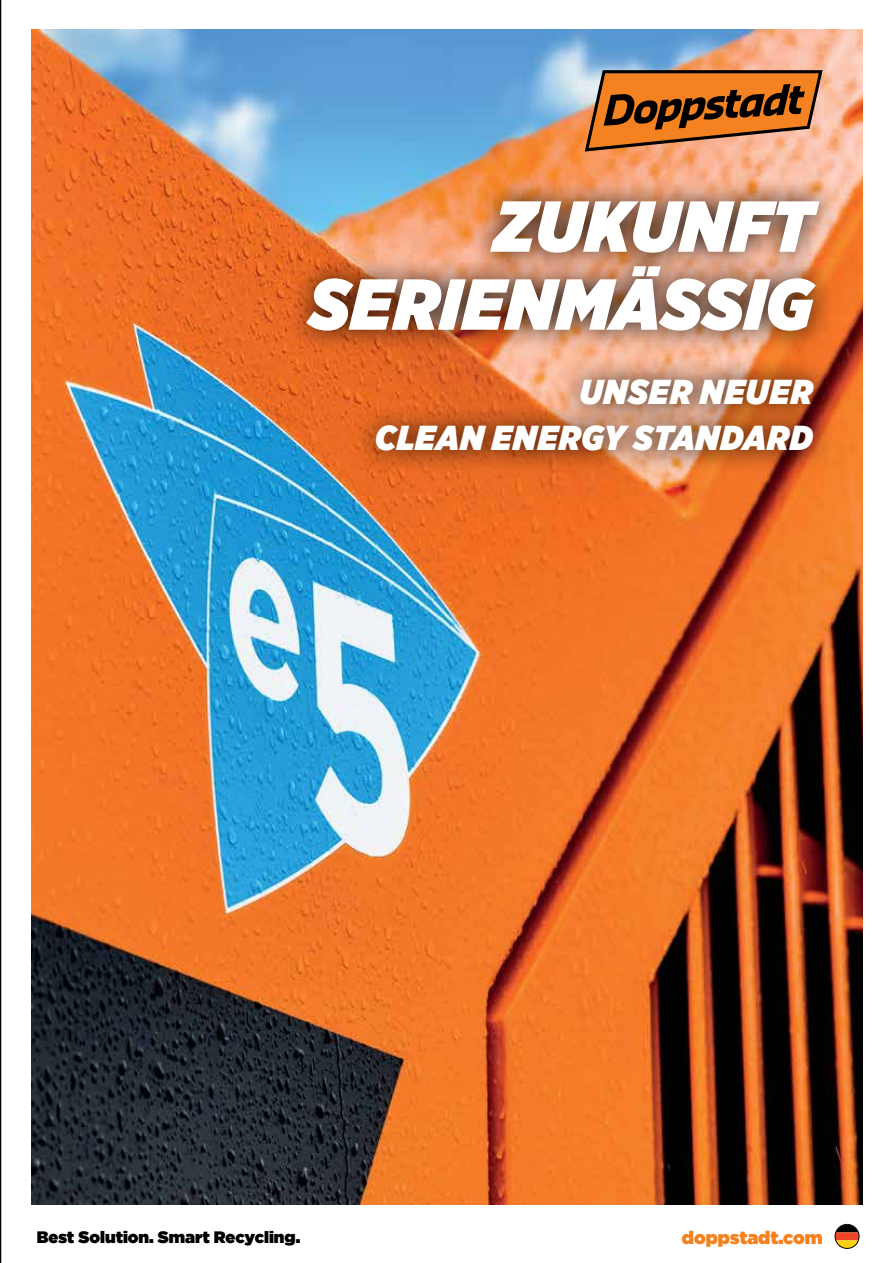
<style>
.page{position:relative;width:893px;height:1263px;background:#fff}
.page>*{position:absolute;margin:0;border:0;box-sizing:border-box;transform-origin:0 0}
.t1{font:italic 900 72px/78px "Gotham Narrow";letter-spacing:.015em;color:#fff;text-align:right}
.t2{font:italic 900 34.5px/46.5px "Gotham Narrow";letter-spacing:.03em;color:#fff;text-align:right}
.t3{font:900 18px "Gotham";color:#f58220}
.t4{font:900 16.5px "Gotham";color:#000}
</style>
<div class="page">
<img style="left:31px;top:30px;width:832px;height:1174px">
<svg style="left:835px;top:1224px;width:24px;height:24px"></svg>
<div style="left:835px;top:1224px;width:24px;height:24px;border:1px solid #000;border-radius:50%"></div>
<svg style="left:585px;top:70px;width:238px;height:82px;background:#b56b31"></svg>
<div style="left:285px;top:178px;width:556px;height:176px;background:#000;opacity:.83"></div>
<div style="left:353px;top:356px;width:483px;height:118px;background:#000;opacity:.83"></div>
<hr style="left:0;top:0;width:1px;height:1263px;background:#000">
<h1 class="t1" style="left:309px;top:186px;width:505px">ZUKUNFT<br>SERIENMÄSSIG</h1>
<p class="t2" style="left:375px;top:368px;width:439px">UNSER NEUER<br>CLEAN ENERGY STANDARD</p>
<p class="t4" style="left:37px;top:1225px;width:265px">Best Solution. Smart Recycling.</p>
<p class="t3" style="left:682px;top:1224px;width:142px">doppstadt.com</p>
</div>
